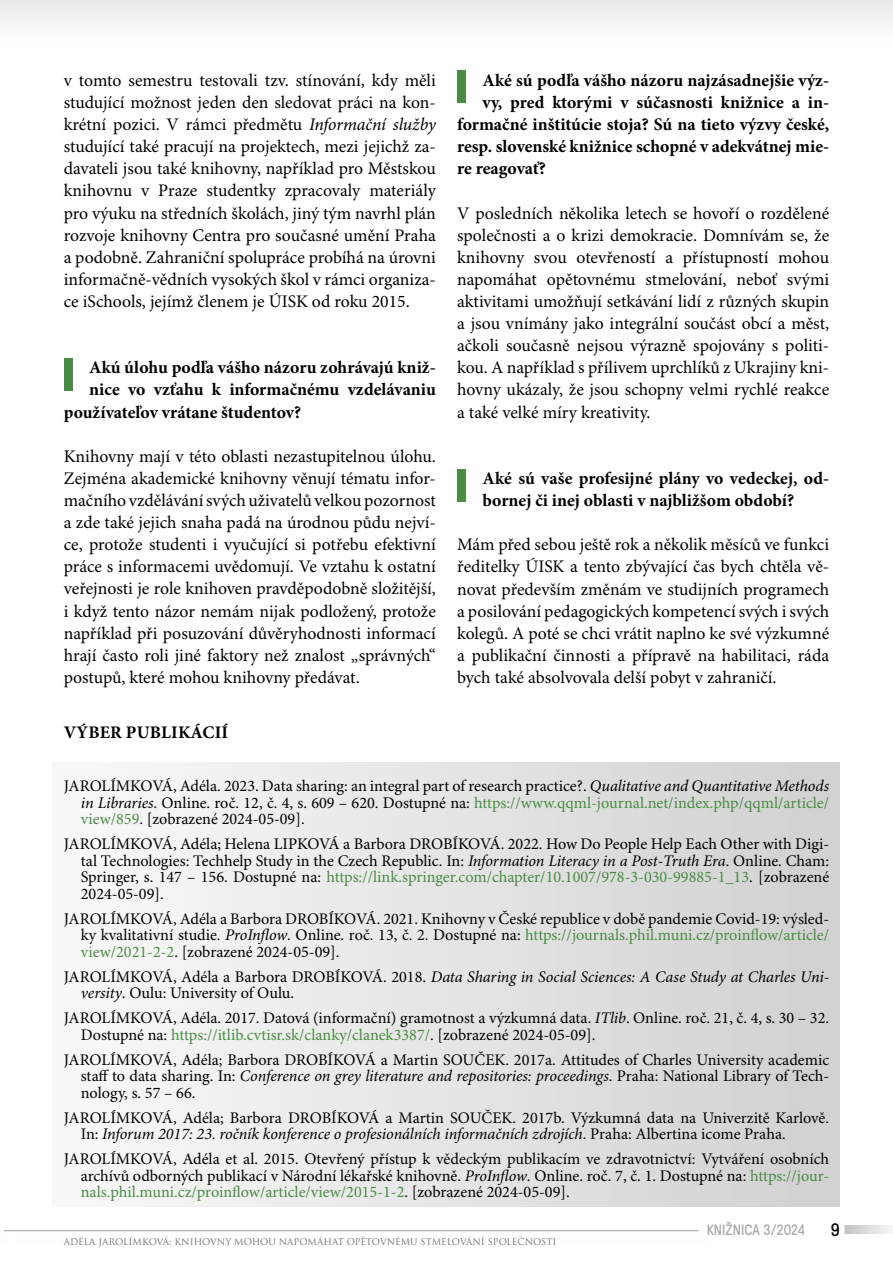
<style>
.page{position:relative;width:893px;height:1263px;background:#fff}
.page>*{position:absolute;margin:0;border:0;box-sizing:border-box;transform-origin:0 0}
.t1{font:18px "GT Pressura";color:#000}
.t2{font:17.7px/22px "Minion Pro";color:#000;text-align:justify}
.t3{font:700 17.7px/22px "Minion Pro";color:#000}
.t4{font:16.2px/16.5px "Minion Pro";color:#000;text-align:justify}
.t5{font:15px "GT Pressura";color:#706f6f}
.t6{font:9px "Trajan Pro";color:#706f6f}
.s1{font-style:italic}
.s2{color:#4a8c44}
</style>
<div class="page">
<hr style="left:0;top:0;width:2px;height:44px;background:#e3e3e3">
<svg style="left:844px;top:1225px;width:46px;height:9px"></svg>
<div style="left:2px;top:0;width:891px;height:44px;background:#f4f4f4"></div>
<hr style="left:4px;top:1230px;width:695px;height:1px;background:#a5a29a">
<div style="left:52px;top:762px;width:788px;height:445px;background:linear-gradient(to right,#fafafa,#d1d1d0)"></div>
<div style="left:64px;top:358px;width:8px;height:33px;background:#4a8c44"></div>
<div style="left:457px;top:70px;width:9px;height:32px;background:#4a8c44"></div>
<div style="left:457px;top:469px;width:9px;height:33px;background:#4a8c44"></div>
<p class="t2" style="left:64px;top:70px;width:374px">v tomto semestru testovali tzv. stínování, kdy měli studující možnost jeden den sledovat práci na kon&shy;krétní pozici. V rámci předmětu <span class="s1">Informační služby </span>studující také pracují na projektech, mezi jejichž za&shy;davateli jsou také knihovny, například pro Městskou knihovnu v Praze studentky zpracovaly materiály pro výuku na středních školách, jiný tým navrhl plán rozvoje knihovny Centra pro současné umění Praha a podobně. Zahraniční spolupráce probíhá na úrovni informačně-vědních vysokých škol v rámci organiza&shy;ce iSchools, jejímž členem je ÚISK od roku 2015.</p>
<p class="t3" style="left:89px;top:357px;width:348px">Akú úlohu podľa vášho názoru zohrávajú kniž-</p>
<p class="t3" style="left:89px;top:379px;width:348px">nice vo vzťahu k informačnému vzdelávaniu</p>
<p class="t3" style="left:64px;top:402px;width:239px">používateľov vrátane študentov?</p>
<p class="t2" style="left:64px;top:446px;width:374px">Knihovny mají v této oblasti nezastupitelnou úlohu.<br>Zejména akademické knihovny věnují tématu infor&shy;mačního vzdělávání svých uživatelů velkou pozornost a zde také jejich snaha padá na úrodnou půdu nejví&shy;ce, protože studenti i vyučující si potřebu efektivní práce s informacemi uvědomují. Ve vztahu k ostatní veřejnosti je role knihoven pravděpodobně složitější, i když tento názor nemám nijak podložený, protože například při posuzování důvěryhodnosti informací hrají často roli jiné faktory než znalost „správných“ postupů, které mohou knihovny předávat.</p>
<p class="t3" style="left:483px;top:70px;width:347px">Aké sú podľa vášho názoru najzásadnejšie výz-</p>
<p class="t3" style="left:483px;top:92px;width:348px">vy, pred ktorými v súčasnosti knižnice a in-</p>
<p class="t3" style="left:457px;top:114px;width:373px">formačné inštitúcie stoja? Sú na tieto výzvy české,</p>
<p class="t3" style="left:457px;top:136px;width:374px">resp. slovenské knižnice schopné v adekvátnej mie-</p>
<p class="t3" style="left:457px;top:158px;width:90px">re reagovať?</p>
<p class="t2" style="left:457px;top:203px;width:374px">V posledních několika letech se hovoří o rozdělené společnosti a o krizi demokracie. Domnívám se, že knihovny svou otevřeností a přístupností mohou napomáhat opětovnému stmelování, neboť svými aktivitami umožňují setkávání lidí z různých skupin a jsou vnímány jako integrální součást obcí a měst, ačkoli současně nejsou výrazně spojovány s politi&shy;kou. A například s přílivem uprchlíků z Ukrajiny kni&shy;hovny ukázaly, že jsou schopny velmi rychlé reakce a také velké míry kreativity.</p>
<p class="t3" style="left:483px;top:468px;width:348px">Aké sú vaše profesijné plány vo vedeckej, od&shy;bornej či inej oblasti v najbližšom období?</p>
<p class="t2" style="left:457px;top:534px;width:374px">Mám před sebou ještě rok a několik měsíců ve funkci ředitelky ÚISK a tento zbývající čas bych chtěla vě&shy;novat především změnám ve studijních programech a posilování pedagogických kompetencí svých i svých kolegů. A poté se chci vrátit naplno ke své výzkumné a publikační činnosti a přípravě na habilitaci, ráda bych také absolvovala delší pobyt v zahraničí.</p>
<p class="t3" style="left:64px;top:722px;width:166px">VÝBER PUBLIKÁCIÍ</p>
<p class="t4" style="left:81px;top:778px;width:750px;text-indent:-17px">JAROLÍMKOVÁ, Adéla. 2023. Data sharing: an integral part of research practice?. <span class="s1">Qualitative and Quantitative Methods in Libraries</span>. Online. roč. 12, č. 4, s. 609 – 620. Dostupné na: <span class="s2">https://www.qqml-journal.net/index.php/qqml/article/ view/859</span>. [zobrazené 2024-05-09].</p>
<p class="t4" style="left:81px;top:836px;width:750px;text-indent:-17px">JAROLÍMKOVÁ, Adéla; Helena LIPKOVÁ a Barbora DROBÍKOVÁ. 2022. How Do People Help Each Other with Digi&shy;tal Technologies: Techhelp Study in the Czech Republic. In: <span class="s1">Information Literacy in a Post-Truth Era</span>. Online. Cham:<br>Springer, s. 147 – 156. Dostupné na: <span class="s2">https://link.springer.com/chapter/10.1007/978-3-030-99885-1_13</span>. [zobrazené 2024-05-09].</p>
<p class="t4" style="left:81px;top:911px;width:750px;text-indent:-17px">JAROLÍMKOVÁ, Adéla a Barbora DROBÍKOVÁ. 2021. Knihovny v České republice v době pandemie Covid-19: výsled&shy;ky kvalitativní studie. <span class="s1">ProInflow</span>. Online. roč. 13, č. 2. Dostupné na: <span class="s2">https://journals.phil.muni.cz/proinflow/article/ view/2021-2-2</span>. [zobrazené 2024-05-09].</p>
<p class="t4" style="left:81px;top:969px;width:750px;text-indent:-17px">JAROLÍMKOVÁ, Adéla a Barbora DROBÍKOVÁ. 2018. <span class="s1">Data Sharing in Social Sciences: A Case Study at Charles Uni&shy;versity</span>. Oulu: University of Oulu.</p>
<p class="t4" style="left:81px;top:1010px;width:750px;text-indent:-17px">JAROLÍMKOVÁ, Adéla. 2017. Datová (informační) gramotnost a výzkumná data. <span class="s1">ITlib</span>. Online. roč. 21, č. 4, s. 30 – 32.<br>Dostupné na: <span class="s2">https://itlib.cvtisr.sk/clanky/clanek3387/</span>. [zobrazené 2024-05-09].</p>
<p class="t4" style="left:81px;top:1052px;width:750px;text-indent:-17px">JAROLÍMKOVÁ, Adéla; Barbora DROBÍKOVÁ a Martin SOUČEK. 2017a. Attitudes of Charles University academic staff to data sharing. In: <span class="s1">Conference on grey literature and repositories: proceedings</span>. Praha: National Library of Tech&shy;nology, s. 57 – 66.</p>
<p class="t4" style="left:81px;top:1110px;width:750px;text-indent:-17px">JAROLÍMKOVÁ, Adéla; Barbora DROBÍKOVÁ a Martin SOUČEK. 2017b. Výzkumná data na Univerzitě Karlově.<br>In: <span class="s1">Inforum 2017: 23. ročník konference o profesionálních informačních zdrojích</span>. Praha: Albertina icome Praha.</p>
<p class="t4" style="left:81px;top:1151px;width:750px;text-indent:-17px">JAROLÍMKOVÁ, Adéla et al. 2015. Otevřený přístup k vědeckým publikacím ve zdravotnictví: Vytváření osobních archívů odborných publikací v Národní lékařské knihovně. <span class="s1">ProInflow</span>. Online. roč. 7, č. 1. Dostupné na: <span class="s2">https://jour&shy;nals.phil.muni.cz/proinflow/article/view/2015-1-2</span>. [zobrazené 2024-05-09].</p>
<p class="t6" style="left:64px;top:1236px;width:494px">ADÉLA JAROLÍMKOVÁ: KNIHOVNY MOHOU NAPOMÁHAT OPĚTOVNÉMU STMELOVÁNÍ SPOLEČNOSTI</p>
<p class="t5" style="left:706px;top:1218px;width:100px">KNIŽNICA 3/2024</p>
<p class="t1" style="left:831px;top:1216px;width:11px">9</p>
</div>
